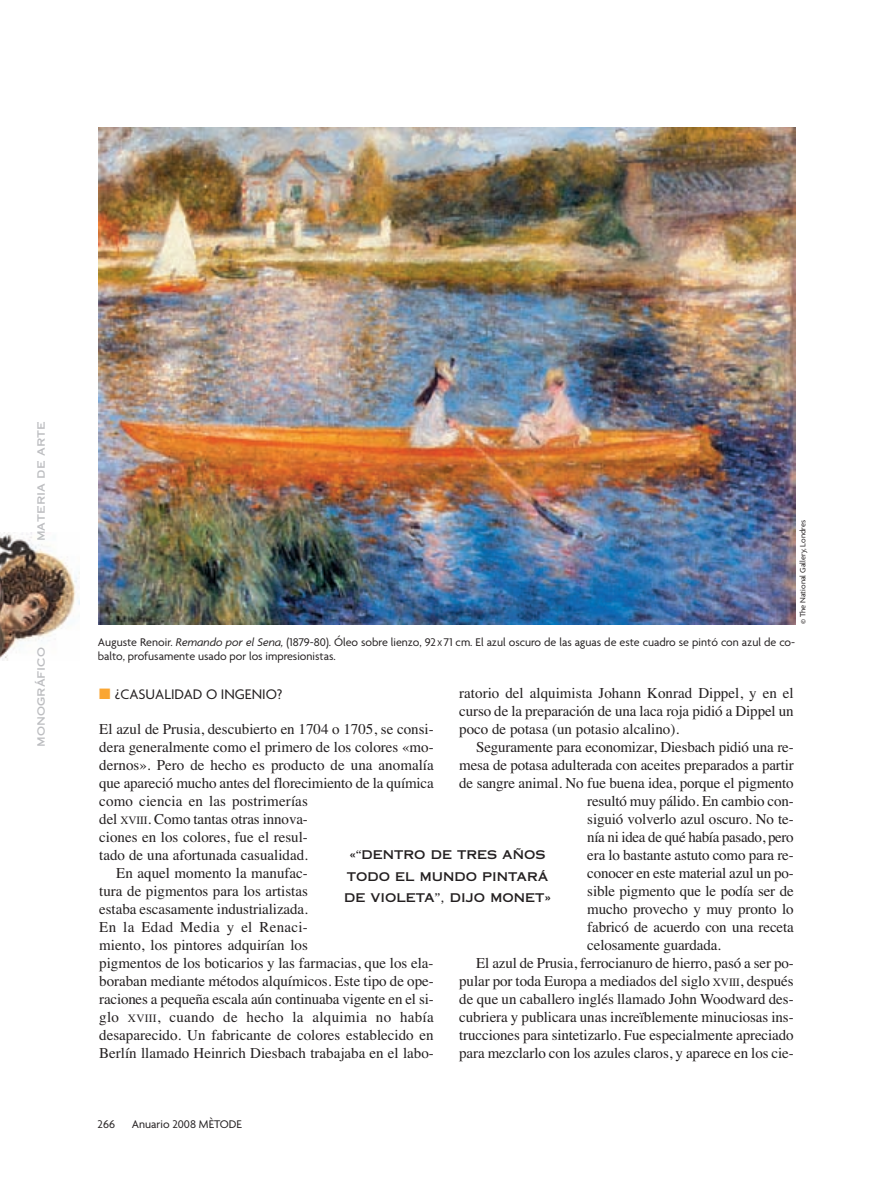
<style>
.page{position:relative;width:893px;height:1191px;background:#fff}
.page>*{position:absolute;margin:0;border:0;box-sizing:border-box;transform-origin:0 0}
.t1{font:15px/18px "Times";letter-spacing:-.005em;color:#231f20;text-align:justify}
.t2{font:15px "Times";letter-spacing:.02em;color:#231f20}
.t3{font:15px "Times";letter-spacing:-.025em;color:#231f20}
.t4{font:15px "Agenda";color:#231f20}
.t5{font:12px/14.2px "Agenda";color:#231f20}
.t6{font:12px/21.8px "Copperplate Thirty One AB";color:#231f20;text-align:center}
.t7{font:12px "Copperplate Thirty One AB";color:#bcbdc0}
.t8{font:8.25px "Agenda";color:#231f20}
.s1{font-style:italic}
.s2{font-size:9px}
.s3{font-size:11.25px}
.s4{color:#faa633}
</style>
<div class="page">
<img style="left:0;top:533px;width:80px;height:127px">
<img style="left:99px;top:128px;width:696px;height:496px">
<p class="t7" style="left:34px;top:541px;width:121px;rotate:-90deg">materia de arte</p>
<p class="t7" style="left:34px;top:747px;width:101px;rotate:-90deg">monográfico</p>
<p class="t8" style="left:799px;top:624px;width:105px;rotate:-90deg">© The National Gallery, Londres</p>
<p class="t5" style="left:98px;top:636px;width:699px">Auguste Renoir. <span class="s1">Remando por el Sena,</span> (1879-80). Óleo sobre lienzo, 92<span class="s2">X</span>71 cm. El azul oscuro de las aguas de este cuadro se pintó con azul de co&shy;balto, profusamente usado por los impresionistas.</p>
<p class="t1" style="left:459px;top:685px;width:336px">ratorio del alquimista Johann Konrad Dippel, y en el curso de la preparación de una laca roja pidió a Dippel un poco de potasa (un potasio alcalino).</p>
<p class="t1" style="left:476px;top:739px;width:319px">Seguramente para economizar, Diesbach pidió una re-</p>
<p class="t1" style="left:459px;top:757px;width:336px">mesa de potasa adulterada con aceites preparados a partir</p>
<p class="t1" style="left:459px;top:775px;width:336px">de sangre animal. No fue buena idea, porque el pigmento</p>
<p class="t1" style="left:587px;top:793px;width:208px">resultó muy pálido. En cambio con-</p>
<p class="t1" style="left:587px;top:811px;width:208px">siguió volverlo azul oscuro. No te-</p>
<p class="t3" style="left:587px;top:831px;width:208px">nía ni idea de qué había pasado, pero</p>
<p class="t1" style="left:587px;top:847px;width:208px">era lo bastante astuto como para re-</p>
<p class="t1" style="left:587px;top:865px;width:208px">conocer en este material azul un po-</p>
<p class="t1" style="left:587px;top:883px;width:208px">sible pigmento que le podía ser de</p>
<p class="t1" style="left:587px;top:901px;width:208px">mucho provecho y muy pronto lo</p>
<p class="t1" style="left:587px;top:919px;width:208px">fabricó de acuerdo con una receta</p>
<p class="t1" style="left:587px;top:937px;width:135px">celosamente guardada.</p>
<p class="t1" style="left:476px;top:955px;width:319px">El azul de Prusia, ferrocianuro de hierro, pasó a ser po-</p>
<p class="t1" style="left:459px;top:973px;width:336px">pular por toda Europa a mediados del siglo <span class="s3">XVIII</span>, después</p>
<p class="t1" style="left:459px;top:991px;width:336px">de que un caballero inglés llamado John Woodward des-</p>
<p class="t1" style="left:459px;top:1009px;width:336px">cubriera y publicara unas increïblemente minuciosas ins-</p>
<p class="t1" style="left:459px;top:1027px;width:336px">trucciones para sintetizarlo. Fue especialmente apreciado</p>
<p class="t1" style="left:459px;top:1045px;width:336px">para mezclarlo con los azules claros, y aparece en los cie-</p>
<p class="t4" style="left:99px;top:688px;width:185px"><span class="s4">■</span> ¿CASUALIDAD O INGENIO?</p>
<p class="t1" style="left:99px;top:721px;width:336px">El azul de Prusia, descubierto en 1704 o 1705, se consi-</p>
<p class="t1" style="left:99px;top:739px;width:336px">dera generalmente como el primero de los colores «mo-</p>
<p class="t1" style="left:99px;top:757px;width:336px">dernos». Pero de hecho es producto de una anomalía</p>
<p class="t1" style="left:99px;top:775px;width:336px">que apareció mucho antes del florecimiento de la química</p>
<p class="t1" style="left:99px;top:793px;width:210px">como ciencia en las postrimerías</p>
<p class="t1" style="left:99px;top:811px;width:210px">del <span class="s3">XVIII</span>. Como tantas otras innova-</p>
<p class="t1" style="left:99px;top:829px;width:210px">ciones en los colores, fue el resul-</p>
<p class="t1" style="left:99px;top:847px;width:210px">tado de una afortunada casualidad.</p>
<p class="t1" style="left:116px;top:865px;width:193px">En aquel momento la manufac-</p>
<p class="t1" style="left:99px;top:883px;width:210px">tura de pigmentos para los artistas</p>
<p class="t1" style="left:99px;top:901px;width:210px">estaba escasamente industrializada.</p>
<p class="t2" style="left:99px;top:921px;width:210px">En la Edad Media y el Renaci-</p>
<p class="t1" style="left:99px;top:937px;width:210px">miento, los pintores adquirían los</p>
<p class="t1" style="left:99px;top:955px;width:336px">pigmentos de los boticarios y las farmacias, que los ela-</p>
<p class="t1" style="left:99px;top:973px;width:336px">boraban mediante métodos alquímicos. Este tipo de ope-</p>
<p class="t1" style="left:99px;top:991px;width:336px">raciones a pequeña escala aún continuaba vigente en el si-</p>
<p class="t2" style="left:99px;top:1011px;width:336px">glo <span class="s3">XVIII</span>, cuando de hecho la alquimia no había</p>
<p class="t1" style="left:99px;top:1027px;width:336px">desaparecido. Un fabricante de colores establecido en</p>
<p class="t1" style="left:99px;top:1045px;width:336px">Berlín llamado Heinrich Diesbach trabajaba en el labo-</p>
<p class="t6" style="left:344px;top:844px;width:208px">«“DENTRO DE TRES AÑOS<br>TODO EL MUNDO PINTARÁ<br>DE VIOLETA”, DIJO MONET»</p>
<p class="t5" style="left:98px;top:1118px;width:19px">266</p>
<p class="t5" style="left:132px;top:1118px;width:111px">Anuario 2008 MÈTODE</p>
</div>
